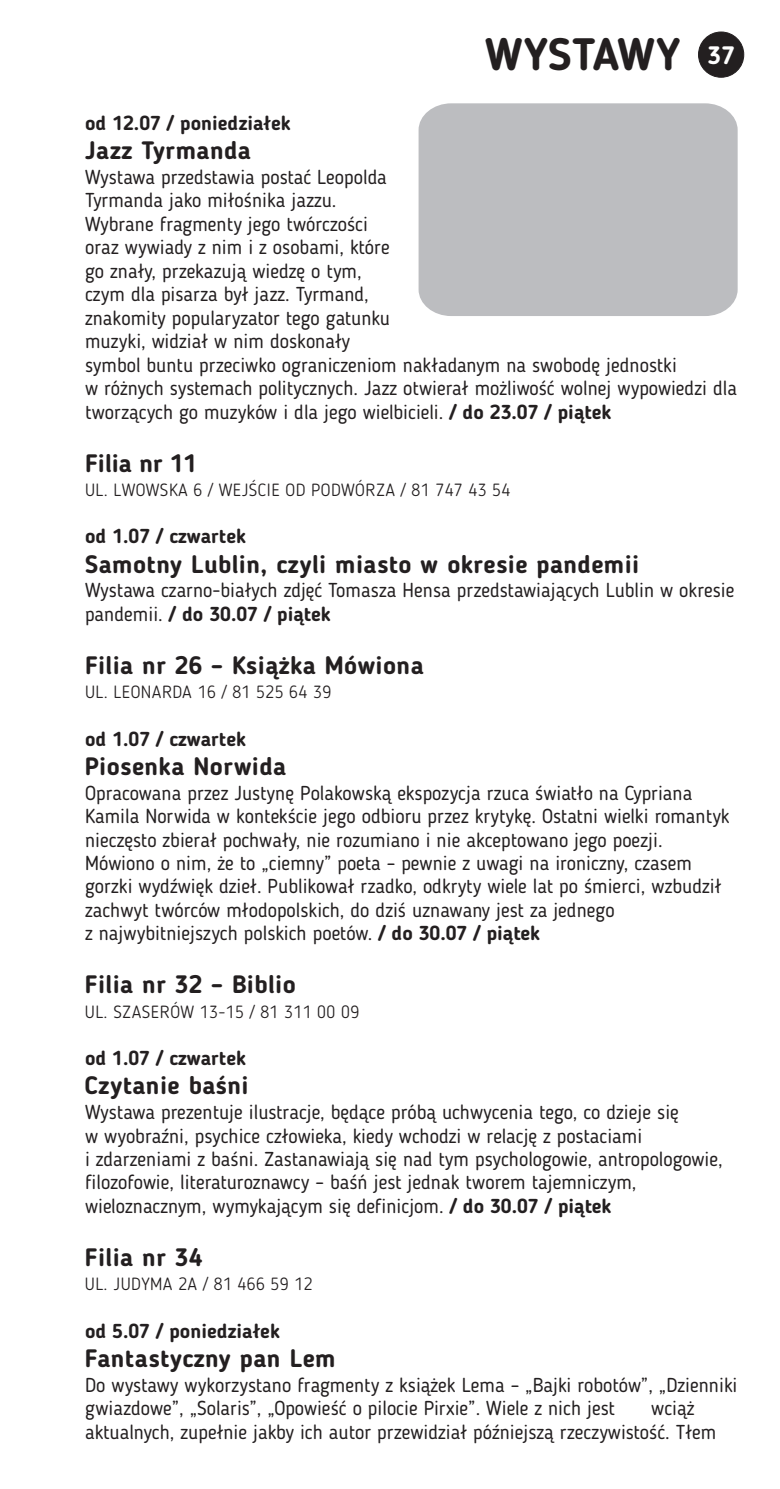
<style>
.page{position:relative;width:780px;height:1489px;background:#fff}
.page>*{position:absolute;margin:0;border:0;box-sizing:border-box;transform-origin:0 0}
.t1{font:700 45px "Blogger Sans";letter-spacing:.005em;color:#231f20}
.t2{font:700 25px "Blogger Sans";letter-spacing:.015em;color:#231f20}
.t3{font:20px/23.5px "Blogger Sans";color:#231f20}
.t4{font:700 20px "Blogger Sans";color:#231f20}
.t5{font:300 17.5px "Blogger Sans";letter-spacing:.03em;color:#231f20}
.s1{font-weight:700}
</style>
<div class="page">
<div style="left:698px;top:32px;width:46px;height:45px;background:#231f20;border:1px solid #231f20;border-radius:50%"></div>
<div style="left:418px;top:103px;width:319px;height:213px;background:#bcbdc0"></div>
<h1 class="t1" style="left:485px;top:36px;width:251px">WYSTAWY <sup>37</sup></h1>
<p class="t4" style="left:85px;top:115px;width:207px">od 12.07 / poniedziałek</p>
<p class="t3" style="left:85px;top:167px;width:653px">Wystawa przedstawia postać Leopolda<br>Tyrmanda jako miłośnika jazzu.<br>Wybrane fragmenty jego twórczości<br>oraz wywiady z nim i z osobami, które<br>go znały, przekazują wiedzę o tym,<br>czym dla pisarza był jazz. Tyrmand,<br>znakomity popularyzator tego gatunku<br>muzyki, widział w nim doskonały<br>symbol buntu przeciwko ograniczeniom nakładanym na swobodę jednostki<br>w różnych systemach politycznych. Jazz otwierał możliwość wolnej wypowiedzi dla tworzących go muzyków i dla jego wielbicieli. <span class="s1">/ do 23.07 / piątek</span></p>
<p class="t2" style="left:85px;top:140px;width:167px">Jazz Tyrmanda</p>
<p class="t2" style="left:85px;top:452px;width:114px">Filia nr 11</p>
<p class="t5" style="left:85px;top:483px;width:427px">UL. LWOWSKA 6 / WEJŚCIE OD PODWÓRZA / 81 747 43 54</p>
<p class="t4" style="left:85px;top:528px;width:162px">od 1.07 / czwartek</p>
<p class="t3" style="left:85px;top:580px;width:651px">Wystawa czarno-białych zdjęć Tomasza Hensa przedstawiających Lublin w okresie pandemii. <span class="s1">/ do 30.07 / piątek</span></p>
<p class="t2" style="left:85px;top:553px;width:556px">Samotny Lublin, czyli miasto w okresie pandemii</p>
<p class="t2" style="left:85px;top:655px;width:340px">Filia nr 26 – Książka Mówiona</p>
<p class="t5" style="left:85px;top:685px;width:247px">UL. LEONARDA 16 / 81 525 64 39</p>
<p class="t4" style="left:85px;top:730px;width:162px">od 1.07 / czwartek</p>
<p class="t3" style="left:85px;top:782px;width:646px">Opracowana przez Justynę Polakowską ekspozycja rzuca światło na Cypriana Kamila Norwida w kontekście jego odbioru przez krytykę. Ostatni wielki romantyk nieczęsto zbierał pochwały, nie rozumiano i nie akceptowano jego poezji.<br>Mówiono o nim, że to „ciemny” poeta – pewnie z uwagi na ironiczny, czasem gorzki wydźwięk dzieł. Publikował rzadko, odkryty wiele lat po śmierci, wzbudził zachwyt twórców młodopolskich, do dziś uznawany jest za jednego<br>z najwybitniejszych polskich poetów. <span class="s1">/ do 30.07 / piątek</span></p>
<p class="t2" style="left:85px;top:756px;width:203px">Piosenka Norwida</p>
<p class="t2" style="left:85px;top:974px;width:212px">Filia nr 32 – Biblio</p>
<p class="t5" style="left:85px;top:1004px;width:275px">UL. SZASERÓW 13-15 / 81 311 00 09</p>
<p class="t4" style="left:85px;top:1049px;width:162px">od 1.07 / czwartek</p>
<p class="t3" style="left:85px;top:1102px;width:639px">Wystawa prezentuje ilustracje, będące próbą uchwycenia tego, co dzieje się<br>w wyobraźni, psychice człowieka, kiedy wchodzi w relację z postaciami<br>i zdarzeniami z baśni. Zastanawiają się nad tym psychologowie, antropologowie, filozofowie, literaturoznawcy – baśń jest jednak tworem tajemniczym, wieloznacznym, wymykającym się definicjom. <span class="s1">/ do 30.07 / piątek</span></p>
<p class="t2" style="left:85px;top:1075px;width:165px">Czytanie baśni</p>
<p class="t2" style="left:85px;top:1246px;width:119px">Filia nr 34</p>
<p class="t5" style="left:85px;top:1276px;width:229px">UL. JUDYMA 2A / 81 466 59 12</p>
<p class="t4" style="left:85px;top:1322px;width:196px">od 5.07 / poniedziałek</p>
<p class="t3" style="left:85px;top:1374px;width:653px">Do wystawy wykorzystano fragmenty z książek Lema – „Bajki robotów”, „Dzienniki gwiazdowe”, „Solaris”, „Opowieść o pilocie Pirxie”. Wiele z nich jest</p>
<p class="t2" style="left:85px;top:1347px;width:252px">Fantastyczny pan Lem</p>
<p class="t3" style="left:85px;top:1397px;width:633px;text-indent:566px">wciąż aktualnych, zupełnie jakby ich autor przewidział późniejszą rzeczywistość. Tłem</p>
</div>
